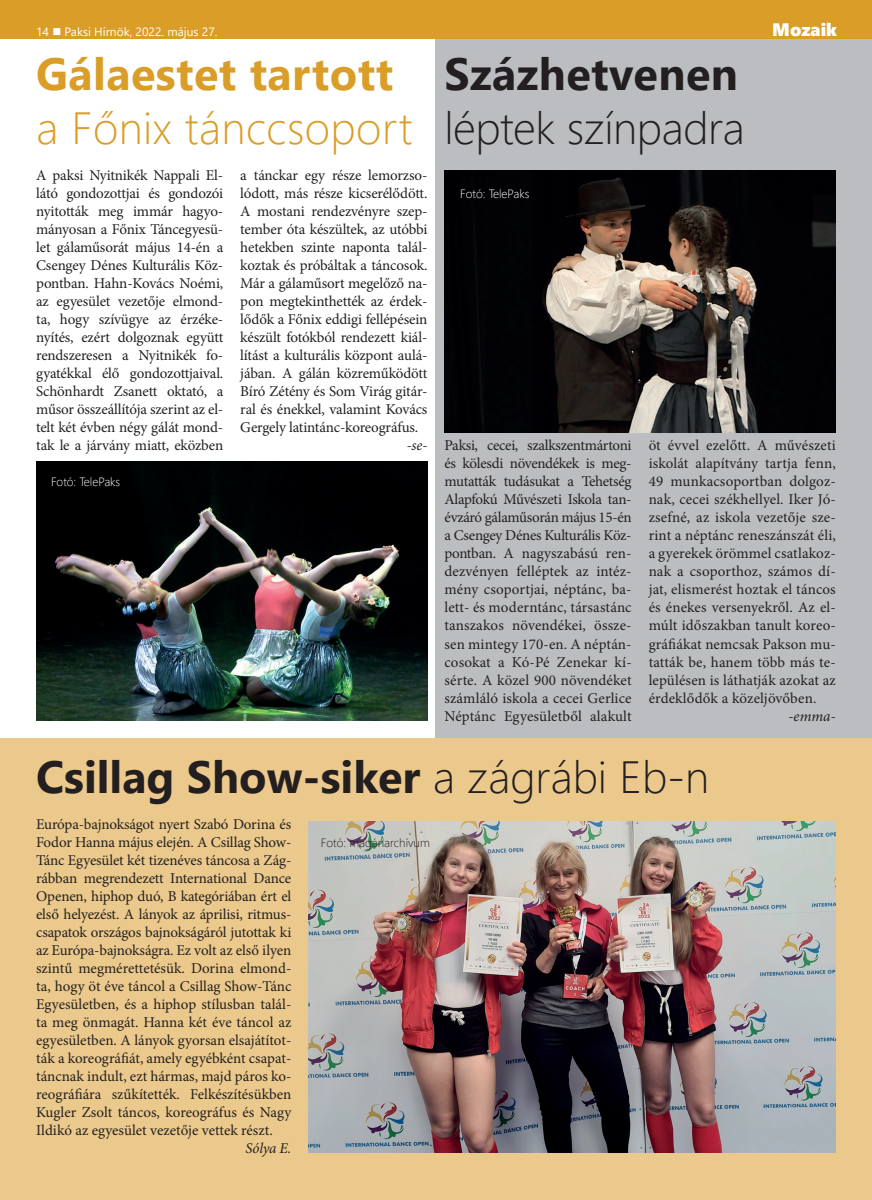
<style>
.page{position:relative;width:872px;height:1200px;background:#fff}
.page>*{position:absolute;margin:0;border:0;box-sizing:border-box;transform-origin:0 0}
.t1{font:700 45px "Segoe UI";color:#231f20}
.t2{font:300 45px "Segoe UI";letter-spacing:.01em;color:#da9d27}
.t3{font:700 45px "Segoe UI";letter-spacing:.01em;color:#da9d27}
.t4{font:300 45px "Segoe UI";letter-spacing:-.01em;color:#231f20}
.t5{font:18px "Segoe UI Black";color:#fff}
.t6{font:15px/18px "Minion Pro";letter-spacing:-.01em;color:#231f20;text-align:justify}
.t7{font:15px "Minion Pro";letter-spacing:.01em;color:#231f20}
.t8{font:italic 15px "Minion Pro";letter-spacing:-.005em;color:#231f20}
.t9{font:12px "Segoe UI";color:#fff}
.t10{font:300 12px "Segoe UI";color:#fff}
.t11{font:300 12px "Segoe UI";color:#231f20}
.s1{font-style:italic}
.s2{font-weight:300}
</style>
<div class="page">
<div style="left:436px;top:38px;width:436px;height:700px;background:#bcbdc0"></div>
<div style="left:0;top:738px;width:872px;height:461px;background:#ebc98c"></div>
<div style="left:0;top:0;width:872px;height:38px;background:#da9d27"></div>
<img style="left:36px;top:461px;width:391px;height:259px">
<img style="left:308px;top:821px;width:528px;height:331px">
<img style="left:444px;top:171px;width:392px;height:261px">
<p class="t9" style="left:36px;top:20px;width:183px">14 ■ Paksi Hírnök, 2022. május 27.</p>
<h1 class="t3" style="left:36px;top:32px;width:358px">Gálaestet tartott</h1>
<h1 class="t2" style="left:36px;top:86px;width:378px">a Főnix tánccsoport</h1>
<h1 class="t1" style="left:444px;top:32px;width:295px">Százhetvenen</h1>
<h1 class="t4" style="left:444px;top:86px;width:302px">léptek színpadra</h1>
<p class="t5" style="left:772px;top:17px;width:66px">Mozaik</p>
<p class="t6" style="left:36px;top:166px;width:189px">A paksi Nyitnikék Nappali El&shy;látó gondozottjai és gondozói nyitották meg immár hagyo&shy;mányosan a Főnix Táncegyesü&shy;let gálaműsorát május 14-én a Csengey Dénes Kulturális Köz&shy;pontban. Hahn-Kovács Noémi, az egyesület vezetője elmond&shy;ta, hogy szívügye az érzéke&shy;nyítés, ezért dolgoznak együtt rendszeresen a Nyitnikék fo&shy;gyatékkal élő gondozottjaival.<br>Schönhardt Zsanett oktató, a műsor összeállítója szerint az el&shy;telt két évben négy gálát mond&shy;tak le a járvány miatt, eközben</p>
<p class="t6" style="left:240px;top:166px;width:189px">a tánckar egy része lemorzso-</p>
<p class="t6" style="left:240px;top:184px;width:189px">lódott, más része kicserélődött.</p>
<p class="t6" style="left:240px;top:202px;width:189px">A mostani rendezvényre szep-</p>
<p class="t6" style="left:240px;top:220px;width:189px">tember óta készültek, az utóbbi</p>
<p class="t6" style="left:240px;top:238px;width:189px">hetekben szinte naponta talál-</p>
<p class="t6" style="left:240px;top:256px;width:189px">koztak és próbáltak a táncosok.</p>
<p class="t6" style="left:240px;top:274px;width:189px">Már a gálaműsort megelőző na-</p>
<p class="t6" style="left:240px;top:292px;width:189px">pon megtekinthették az érdek-</p>
<p class="t6" style="left:240px;top:310px;width:189px">lődők a Főnix eddigi fellépésein</p>
<p class="t6" style="left:240px;top:328px;width:189px">készült fotókból rendezett kiál-</p>
<p class="t6" style="left:240px;top:346px;width:189px">lítást a kulturális központ aulá-</p>
<p class="t6" style="left:240px;top:364px;width:189px">jában. A gálán közreműködött</p>
<p class="t6" style="left:240px;top:382px;width:189px">Bíró Zétény és Som Virág gitár-</p>
<p class="t6" style="left:240px;top:400px;width:189px">ral és énekkel, valamint Kovács</p>
<p class="t6" style="left:240px;top:418px;width:179px">Gergely latintánc-koreográfus.</p>
<p class="t6" style="left:407px;top:436px;width:226px"><span class="s1">-se-</span> Paksi, cecei, szalkszentmártoni</p>
<p class="t6" style="left:444px;top:454px;width:189px">és kölesdi növendékek is meg-</p>
<p class="t6" style="left:444px;top:472px;width:189px">mutatták tudásukat a Tehetség</p>
<p class="t6" style="left:444px;top:490px;width:189px">Alapfokú Művészeti Iskola tan-</p>
<p class="t6" style="left:444px;top:508px;width:189px">évzáró gálaműsorán május 15-én</p>
<p class="t6" style="left:444px;top:526px;width:189px">a Csengey Dénes Kulturális Köz-</p>
<p class="t6" style="left:444px;top:544px;width:189px">pontban. A nagyszabású ren-</p>
<p class="t7" style="left:444px;top:561px;width:189px">dezvényen felléptek az intéz-</p>
<p class="t6" style="left:444px;top:580px;width:189px">mény csoportjai, néptánc, ba-</p>
<p class="t7" style="left:444px;top:597px;width:189px">lett- és moderntánc, társastánc</p>
<p class="t7" style="left:444px;top:615px;width:189px">tanszakos növendékei, össze-</p>
<p class="t7" style="left:444px;top:633px;width:189px">sen mintegy 170-en. A néptán-</p>
<p class="t7" style="left:444px;top:651px;width:189px">cosokat a Kó-Pé Zenekar kí-</p>
<p class="t6" style="left:444px;top:670px;width:189px">sérte. A közel 900 növendéket</p>
<p class="t7" style="left:444px;top:687px;width:189px">számláló iskola a cecei Gerlice</p>
<p class="t7" style="left:444px;top:705px;width:189px">Néptánc Egyesületből alakult</p>
<p class="t10" style="left:460px;top:182px;width:71px">Fotó: TelePaks</p>
<p class="t10" style="left:51px;top:470px;width:71px">Fotó: TelePaks</p>
<p class="t6" style="left:648px;top:436px;width:189px">öt évvel ezelőtt. A művészeti iskolát alapítvány tartja fenn, 49 munkacsoportban dolgoz&shy;nak, cecei székhellyel. Iker Jó&shy;zsefné, az iskola vezetője sze&shy;rint a néptánc reneszánszát éli, a gyerekek örömmel csatlakoz&shy;nak a csoporthoz, számos dí&shy;jat, elismerést hoztak el táncos és énekes versenyekről. Az el&shy;múlt időszakban tanult koreo&shy;gráfiákat nemcsak Pakson mu&shy;tatták be, hanem több más te&shy;lepülésen is láthatják azokat az érdeklődők a közeljövőben.</p>
<p class="t8" style="left:788px;top:705px;width:49px">-emma-</p>
<h1 class="t1" style="left:36px;top:734px;width:674px">Csillag Show-siker <span class="s2">a zágrábi Eb-n</span></h1>
<p class="t6" style="left:36px;top:814px;width:257px">Európa-bajnokságot nyert Szabó Dorina és Fodor Hanna május elején. A Csillag Show-Tánc Egyesület két tizenéves táncosa a Zág&shy;rábban megrendezett International Dance Openen, hiphop duó, B kategóriában ért el első helyezést. A lányok az áprilisi, ritmus&shy;csapatok országos bajnokságáról jutottak ki az Európa-bajnokságra. Ez volt az első ilyen szintű megmérettetésük. Dorina elmond&shy;ta, hogy öt éve táncol a Csillag Show-Tánc Egyesületben, és a hiphop stílusban talál&shy;ta meg önmagát. Hanna két éve táncol az egyesületben. A lányok gyorsan elsajátítot&shy;ták a koreográfiát, amely egyébként csapat&shy;táncnak indult, ezt hármas, majd páros ko&shy;reográfiára szűkítették. Felkészítésükben Kugler Zsolt táncos, koreográfus és Nagy Ildikó az egyesület vezetője vettek részt.</p>
<p class="t8" style="left:246px;top:1137px;width:47px">Sólya E.</p>
<p class="t11" style="left:321px;top:830px;width:111px">Fotó: magánarchívum</p>
</div>
